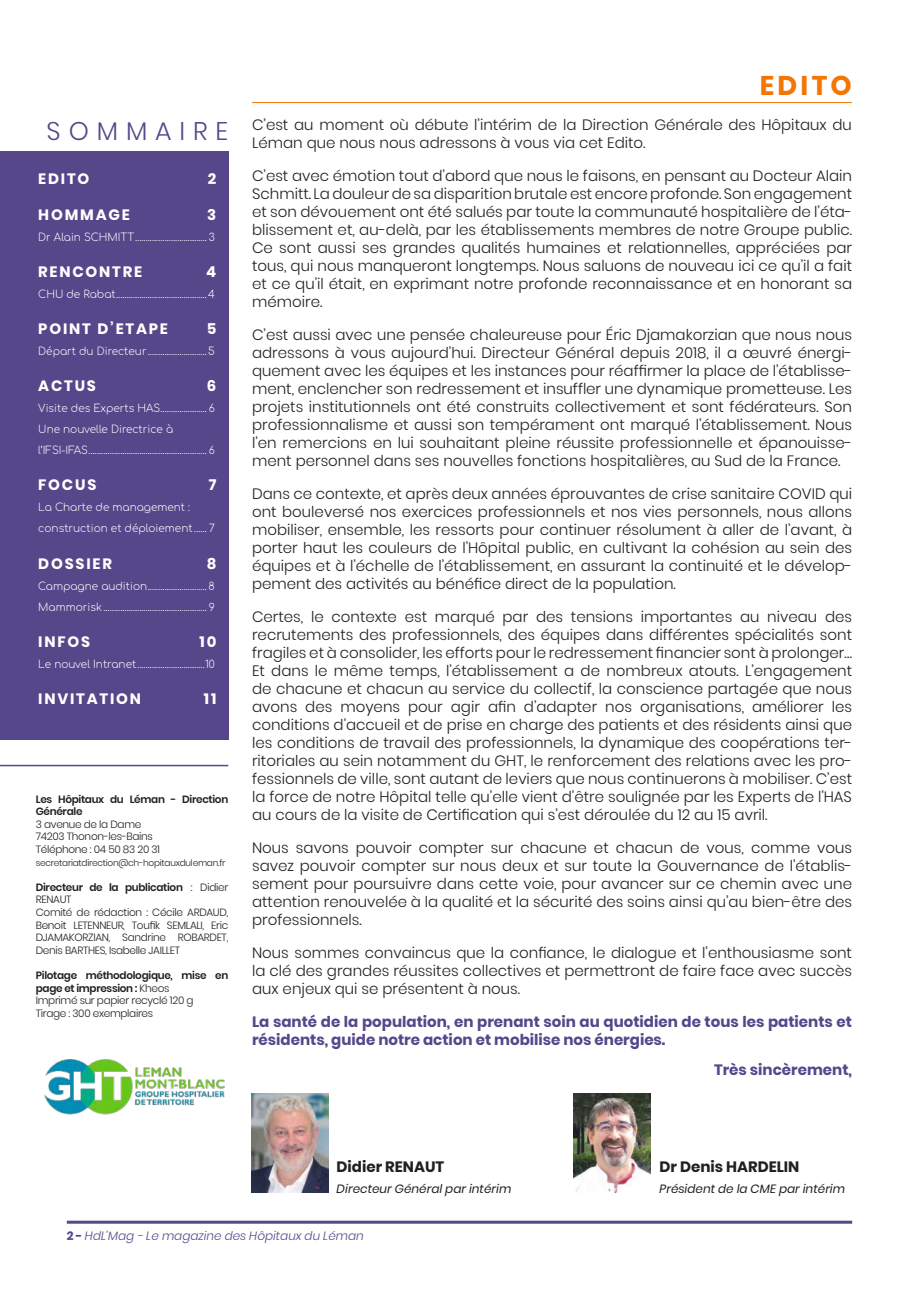
<style>
.page{position:relative;width:919px;height:1289px;background:#fff}
.page>*{position:absolute;margin:0;border:0;box-sizing:border-box;transform-origin:0 0}
.t1{font:700 27px "Poppins";letter-spacing:.12em;color:#f57503}
.t2{font:300 25.5px "Poppins";letter-spacing:.31em;color:#56478b}
.t3{font:300 15px/18px "Poppins";color:#231f20;text-align:justify}
.t4{font:700 15px/18px "Poppins";color:#56478b}
.t5{font:700 15px "Poppins";letter-spacing:.12em;color:#fff}
.t6{font:700 15px "Poppins";color:#231f20}
.t7{font:italic 12px "Poppins";color:#231f20}
.t8{font:italic 300 12px "Poppins";color:#56478b}
.t9{font:10.5px/21px "Comfortaa";color:#fff}
.t10{font:300 10.5px/12.6px "Poppins";letter-spacing:-.03em;color:#231f20}
.t11{font:600 10.5px/12.6px "Poppins";letter-spacing:-.03em;color:#231f20}
.t12{font:300 9px "Poppins";letter-spacing:-.03em;color:#231f20}
.s1{font-weight:600}
.s2{font-weight:700;font-style:normal}
</style>
<div class="page">
<hr style="left:67px;top:1220px;width:785px;height:3px;background:#56478b">
<div style="left:0;top:151px;width:228px;height:588px;background:#56478b"></div>
<hr style="left:252px;top:102px;width:599px;height:1px;background:#f57503">
<hr style="left:0;top:764px;width:228px;height:2px;background:#56478b">
<img style="left:44px;top:1059px;width:181px;height:56px">
<img style="left:251px;top:1093px;width:77px;height:99px">
<img style="left:573px;top:1093px;width:77px;height:99px">
<h2 class="t2" style="left:47px;top:116px;width:183px">SOMMAIRE</h2>
<p class="t5" style="left:38px;top:170px;width:53px">EDITO</p>
<p class="t5" style="left:208px;top:170px;width:10px">2</p>
<p class="t5" style="left:38px;top:206px;width:93px">HOMMAGE</p>
<p class="t5" style="left:207px;top:206px;width:11px">3</p>
<p class="t9" style="left:38px;top:226px;width:178px">Dr Alain SCHMITT.................................. 3</p>
<p class="t5" style="left:38px;top:263px;width:105px">RENCONTRE</p>
<p class="t5" style="left:206px;top:263px;width:12px">4</p>
<p class="t9" style="left:38px;top:283px;width:178px">CHU de Rabat...........................................4</p>
<p class="t5" style="left:38px;top:320px;width:131px">POINT D’ETAPE</p>
<p class="t5" style="left:207px;top:320px;width:11px">5</p>
<p class="t9" style="left:38px;top:340px;width:178px">Départ du Directeur ............................5</p>
<p class="t5" style="left:38px;top:377px;width:59px">ACTUS</p>
<p class="t5" style="left:207px;top:377px;width:11px">6</p>
<p class="t9" style="left:38px;top:397px;width:178px">Visite des Experts HAS...................... 6<br>Une nouvelle Directrice à l’IFSI-IFAS........................................................ 6</p>
<p class="t5" style="left:38px;top:476px;width:60px">FOCUS</p>
<p class="t5" style="left:209px;top:476px;width:9px">7</p>
<p class="t9" style="left:38px;top:496px;width:178px">La Charte de management : construction et déploiement ...... 7</p>
<p class="t5" style="left:38px;top:554px;width:75px">DOSSIER</p>
<p class="t5" style="left:207px;top:554px;width:11px">8</p>
<p class="t9" style="left:38px;top:574px;width:178px">Campagne audition............................ 8<br>Mammorisk................................................. 9</p>
<p class="t5" style="left:38px;top:632px;width:53px">INFOS</p>
<p class="t5" style="left:199px;top:632px;width:18px">10</p>
<p class="t9" style="left:38px;top:652px;width:178px">Le nouvel Intranet................................10</p>
<p class="t5" style="left:38px;top:689px;width:104px">INVITATION</p>
<p class="t5" style="left:204px;top:689px;width:14px">11</p>
<p class="t11" style="left:36px;top:792px;width:194px">Les Hôpitaux du Léman - Direction<br>Générale</p>
<p class="t10" style="left:36px;top:817px;width:126px">3 avenue de la Dame<br>74203 Thonon-les-Bains<br>Téléphone : 04 50 83 20 31</p>
<p class="t12" style="left:36px;top:857px;width:191px">secretariatdirection@ch-hopitauxduleman.fr</p>
<p class="t10" style="left:36px;top:880px;width:194px"><span class="s1">Directeur de la publication</span> : Didier<br>RENAUT<br>Comité de rédaction : Cécile ARDAUD,<br>Benoit LETENNEUR, Toufik SEMLALI, Eric<br>DJAMAKORZIAN, Sandrine ROBARDET,<br>Denis BARTHES, Isabelle JAILLET</p>
<p class="t10" style="left:36px;top:969px;width:194px"><span class="s1">Pilotage méthodologique, mise en page et impression :</span> Kheos<br>Imprimé sur papier recyclé 120 g<br>Tirage : 300 exemplaires</p>
<h1 class="t1" style="left:759px;top:70px;width:94px">EDITO</h1>
<p class="t3" style="left:252px;top:116px;width:601px">C’est au moment où débute l’intérim de la Direction Générale des Hôpitaux du<br>Léman que nous nous adressons à vous via cet Edito.</p>
<p class="t3" style="left:252px;top:167px;width:601px">C’est avec émotion tout d’abord que nous le faisons, en pensant au Docteur Alain Schmitt. La douleur de sa disparition brutale est encore profonde. Son engagement et son dévouement ont été salués par toute la communauté hospitalière de l’éta&shy;blissement et, au-delà, par les établissements membres de notre Groupe public.<br>Ce sont aussi ses grandes qualités humaines et relationnelles, appréciées par tous, qui nous manqueront longtemps. Nous saluons de nouveau ici ce qu’il a fait et ce qu’il était, en exprimant notre profonde reconnaissance et en honorant sa mémoire.</p>
<p class="t3" style="left:252px;top:326px;width:601px">C’est aussi avec une pensée chaleureuse pour Éric Djamakorzian que nous nous adressons à vous aujourd’hui. Directeur Général depuis 2018, il a œuvré énergi&shy;quement avec les équipes et les instances pour réaffirmer la place de l’établisse&shy;ment, enclencher son redressement et insuffler une dynamique prometteuse. Les projets institutionnels ont été construits collectivement et sont fédérateurs. Son professionnalisme et aussi son tempérament ont marqué l’établissement. Nous l’en remercions en lui souhaitant pleine réussite professionnelle et épanouisse&shy;ment personnel dans ses nouvelles fonctions hospitalières, au Sud de la France.</p>
<p class="t3" style="left:252px;top:485px;width:601px">Dans ce contexte, et après deux années éprouvantes de crise sanitaire COVID qui ont bouleversé nos exercices professionnels et nos vies personnels, nous allons mobiliser, ensemble, les ressorts pour continuer résolument à aller de l’avant, à porter haut les couleurs de l’Hôpital public, en cultivant la cohésion au sein des équipes et à l’échelle de l’établissement, en assurant la continuité et le dévelop&shy;pement des activités au bénéfice direct de la population.</p>
<p class="t3" style="left:252px;top:608px;width:601px">Certes, le contexte est marqué par des tensions importantes au niveau des recrutements des professionnels, des équipes dans différentes spécialités sont fragiles et à consolider, les efforts pour le redressement financier sont à prolonger… Et dans le même temps, l’établissement a de nombreux atouts. L’engagement de chacune et chacun au service du collectif, la conscience partagée que nous avons des moyens pour agir afin d’adapter nos organisations, améliorer les conditions d’accueil et de prise en charge des patients et des résidents ainsi que les conditions de travail des professionnels, la dynamique des coopérations ter&shy;ritoriales au sein notamment du GHT, le renforcement des relations avec les pro&shy;fessionnels de ville, sont autant de leviers que nous continuerons à mobiliser. C’est la force de notre Hôpital telle qu’elle vient d’être soulignée par les Experts de l’HAS au cours de la visite de Certification qui s’est déroulée du 12 au 15 avril.</p>
<p class="t3" style="left:252px;top:839px;width:601px">Nous savons pouvoir compter sur chacune et chacun de vous, comme vous savez pouvoir compter sur nous deux et sur toute la Gouvernance de l’établis&shy;sement pour poursuivre dans cette voie, pour avancer sur ce chemin avec une attention renouvelée à la qualité et la sécurité des soins ainsi qu’au bien-être des professionnels.</p>
<p class="t3" style="left:252px;top:944px;width:601px">Nous sommes convaincus que la confiance, le dialogue et l’enthousiasme sont la clé des grandes réussites collectives et permettront de faire face avec succès aux enjeux qui se présentent à nous.</p>
<p class="t4" style="left:252px;top:1013px;width:601px">La santé de la population, en prenant soin au quotidien de tous les patients et résidents, guide notre action et mobilise nos énergies.</p>
<p class="t4" style="left:714px;top:1061px;width:139px">Très sincèrement,</p>
<p class="t6" style="left:336px;top:1157px;width:109px">Didier RENAUT</p>
<p class="t7" style="left:336px;top:1181px;width:176px">Directeur Général par intérim</p>
<p class="t6" style="left:659px;top:1157px;width:141px">Dr Denis HARDELIN</p>
<p class="t7" style="left:659px;top:1181px;width:187px">Président de la CME par intérim</p>
<p class="t8" style="left:67px;top:1228px;width:298px"><span class="s2">2 -</span> HdL’Mag - Le magazine des Hôpitaux du Léman</p>
</div>
